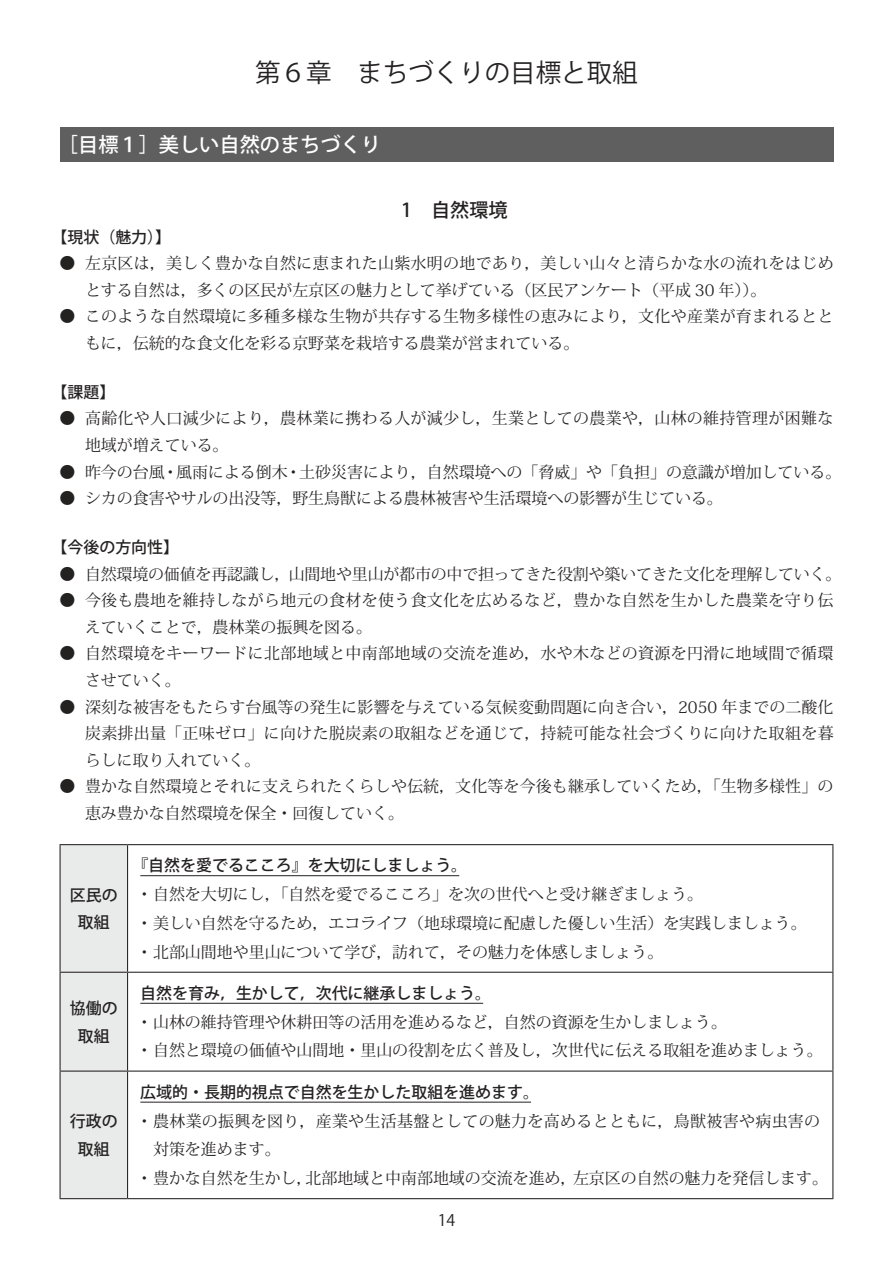
<style>
.page{position:relative;width:893px;height:1263px;background:#fff}
.page>*{position:absolute;margin:0;border:0;box-sizing:border-box;transform-origin:0 0}
.t1{font:25.5px "Koz Go Pro";color:#242121}
.t2{font:500 20.25px "Koz Go Pro";color:#fff}
.t3{font:500 19.2px "Koz Go Pro";color:#242121}
.t4{font:15.9px/26.5px "Koz Min Pro";color:#242121}
.t5{font:15.9px/26.5px "Koz Min Pro";letter-spacing:.02em;color:#242121}
.t6{font:500 15.9px/27.9px "Koz Go Pro";color:#242121;text-align:center}
.t7{font:15.9px "Koz Go Pro";color:#242121}
</style>
<div class="page">
<div style="left:60px;top:128px;width:773px;height:34px;background:#5f5f60"></div>
<div style="left:61px;top:845px;width:66px;height:353px;background:#e9eaea"></div>
<hr style="left:60px;top:844px;width:68px;height:1px;background:#242121">
<hr style="left:60px;top:845px;width:1px;height:127px;background:#242121">
<hr style="left:128px;top:844px;width:705px;height:1px;background:#242121">
<hr style="left:127px;top:845px;width:1px;height:127px;background:#242121">
<hr style="left:832px;top:845px;width:1px;height:127px;background:#242121">
<hr style="left:60px;top:972px;width:68px;height:1px;background:#242121">
<hr style="left:60px;top:973px;width:1px;height:97px;background:#242121">
<hr style="left:128px;top:972px;width:705px;height:1px;background:#242121">
<hr style="left:127px;top:973px;width:1px;height:97px;background:#242121">
<hr style="left:832px;top:973px;width:1px;height:97px;background:#242121">
<hr style="left:60px;top:1070px;width:68px;height:1px;background:#242121">
<hr style="left:60px;top:1071px;width:1px;height:127px;background:#242121">
<hr style="left:128px;top:1070px;width:705px;height:1px;background:#242121">
<hr style="left:127px;top:1071px;width:1px;height:127px;background:#242121">
<hr style="left:832px;top:1071px;width:1px;height:127px;background:#242121">
<hr style="left:60px;top:1198px;width:68px;height:1px;background:#242121">
<hr style="left:128px;top:1198px;width:705px;height:1px;background:#242121">
<hr style="left:140px;top:875px;width:319px;height:1px;background:#242121">
<hr style="left:140px;top:1003px;width:343px;height:1px;background:#242121">
<hr style="left:140px;top:1102px;width:391px;height:1px;background:#242121">
<h1 class="t1" style="left:255px;top:56px;width:384px">第６章　まちづくりの目標と取組</h1>
<p class="t2" style="left:58px;top:132px;width:325px">［目標１］美しい自然のまちづくり</p>
<p class="t3" style="left:401px;top:197px;width:108px">1　自然環境</p>
<p class="t6" style="left:52px;top:224px;width:121px">【現状（魅力）】</p>
<p class="t5" style="left:85px;top:249px;width:750px;text-indent:-26px">● 左京区は，美しく豊かな自然に恵まれた山紫水明の地であり，美しい山々と清らかな水の流れをはじめとする自然は，多くの区民が左京区の魅力として挙げている（区民アンケート（平成 30 年））。</p>
<p class="t5" style="left:85px;top:303px;width:750px;text-indent:-26px">● このような自然環境に多種多様な生物が共存する生物多様性の恵みにより，文化や産業が育まれるとともに，伝統的な食文化を彩る京野菜を栽培する農業が営まれている。</p>
<p class="t6" style="left:52px;top:379px;width:65px">【課題】</p>
<p class="t5" style="left:85px;top:405px;width:750px;text-indent:-26px">● 高齢化や人口減少により，農林業に携わる人が減少し，生業としての農業や，山林の維持管理が困難な地域が増えている。</p>
<p class="t4" style="left:60px;top:458px;width:783px">● 昨今の台風・風雨による倒木・土砂災害により，自然環境への「脅威」や「負担」の意識が増加している。</p>
<p class="t4" style="left:60px;top:484px;width:665px">● シカの食害やサルの出没等，野生鳥獣による農林被害や生活環境への影響が生じている。</p>
<p class="t6" style="left:52px;top:534px;width:129px">【今後の方向性】</p>
<p class="t4" style="left:60px;top:560px;width:783px">● 自然環境の価値を再認識し，山間地や里山が都市の中で担ってきた役割や築いてきた文化を理解していく。</p>
<p class="t5" style="left:85px;top:587px;width:750px;text-indent:-26px">● 今後も農地を維持しながら地元の食材を使う食文化を広めるなど，豊かな自然を生かした農業を守り伝えていくことで，農林業の振興を図る。</p>
<p class="t5" style="left:85px;top:640px;width:750px;text-indent:-26px">● 自然環境をキーワードに北部地域と中南部地域の交流を進め，水や木などの資源を円滑に地域間で循環させていく。</p>
<p class="t4" style="left:85px;top:693px;width:750px;text-align:justify;text-indent:-26px">● 深刻な被害をもたらす台風等の発生に影響を与えている気候変動問題に向き合い，2050 年までの二酸化炭素排出量「正味ゼロ」に向けた脱炭素の取組などを通じて，持続可能な社会づくりに向けた取組を暮らしに取り入れていく。</p>
<p class="t4" style="left:85px;top:773px;width:750px;text-indent:-26px">● 豊かな自然環境とそれに支えられたくらしや伝統，文化等を今後も継承していくため，「生物多様性」の恵み豊かな自然環境を保全・回復していく。</p>
<p class="t6" style="left:70px;top:881px;width:49px">区民の取組</p>
<p class="t6" style="left:70px;top:995px;width:49px">協働の取組</p>
<p class="t6" style="left:70px;top:1108px;width:49px">行政の取組</p>
<p class="t6" style="left:132px;top:852px;width:336px">『自然を愛でるこころ』を大切にしましょう。</p>
<p class="t4" style="left:136px;top:879px;width:672px;line-height:28.7px">・自然を大切にし，「自然を愛でるこころ」を次の世代へと受け継ぎましょう。<br>・美しい自然を守るため，エコライフ（地球環境に配慮した優しい生活）を実践しましょう。・北部山間地や里山について学び，訪れて，その魅力を体感しましょう。</p>
<p class="t6" style="left:140px;top:980px;width:352px">自然を育み，生かして，次代に継承しましょう。</p>
<p class="t4" style="left:136px;top:1007px;width:688px;line-height:28.7px">・山林の維持管理や休耕田等の活用を進めるなど，自然の資源を生かしましょう。<br>・自然と環境の価値や山間地・里山の役割を広く普及し，次世代に伝える取組を進めましょう。</p>
<p class="t6" style="left:140px;top:1079px;width:400px">広域的・長期的視点で自然を生かした取組を進めます。</p>
<p class="t5" style="left:136px;top:1107px;width:685px">・農林業の振興を図り，産業や生活基盤としての魅力を高めるとともに，鳥獣被害や病虫害の</p>
<p class="t4" style="left:153px;top:1135px;width:129px">対策を進めます。</p>
<p class="t4" style="left:136px;top:1164px;width:693px">・豊かな自然を生かし，北部地域と中南部地域の交流を進め，左京区の自然の魅力を発信します。</p>
<p class="t7" style="left:438px;top:1210px;width:19px">14</p>
</div>
